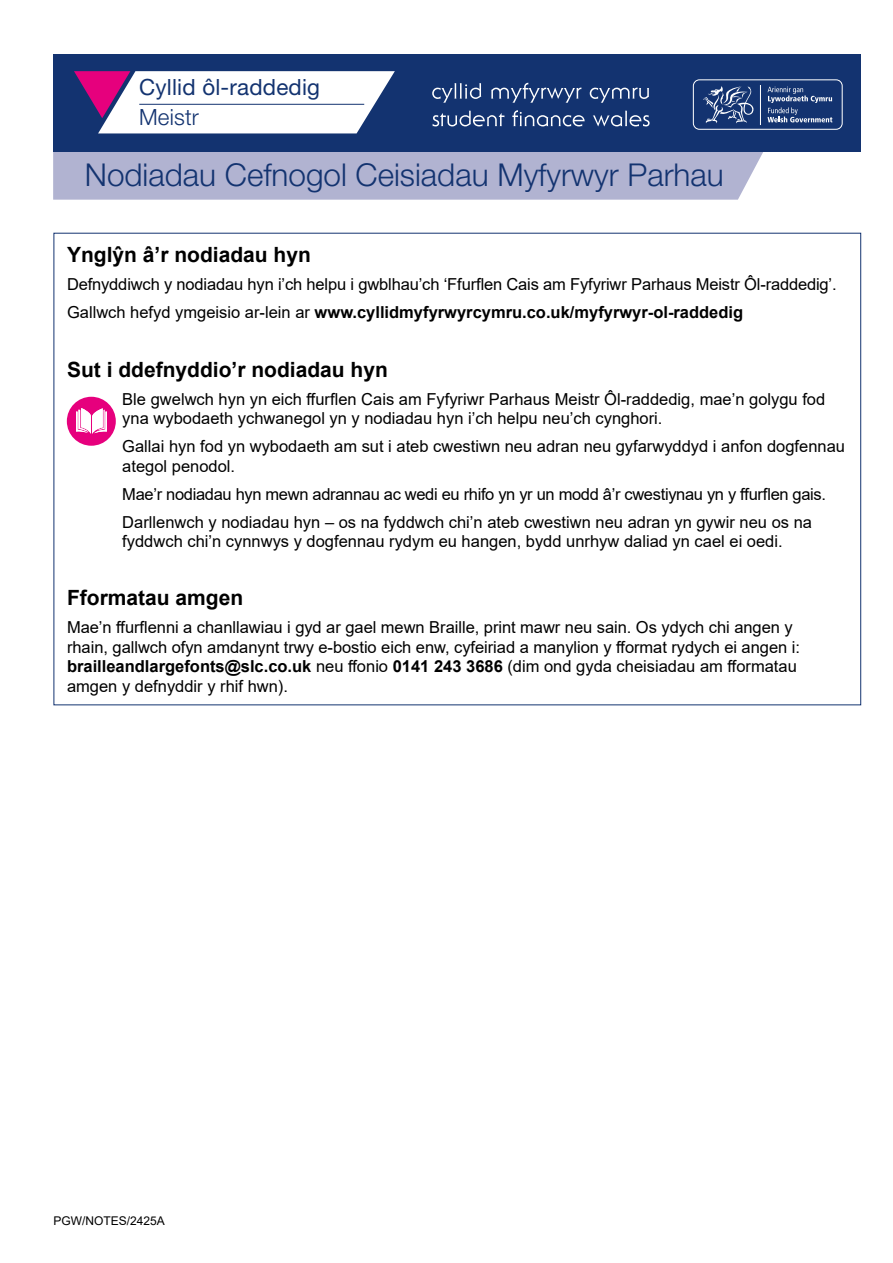
<style>
.page{position:relative;width:893px;height:1263px;background:#fff}
.page>*{position:absolute;margin:0;border:0;box-sizing:border-box;transform-origin:0 0}
.t1{font:300 31.5px "Helvetica Neue LT Std";color:#133370}
.t2{font:22.35px "Helvetica Neue LT Std";letter-spacing:.01em;color:#133370}
.t3{font:300 22.35px "Helvetica Neue LT Std";letter-spacing:.01em;color:#133370}
.t4{font:700 21px "Arial";color:#000}
.t5{font:16.5px/19.5px "Arial";color:#000}
.link{font:700 16.5px "Arial";color:#000}
.t6{font:16.5px "Arial";letter-spacing:-.02em;color:#000}
.t7{font:12px "Arial";color:#000}
.s1{font-weight:400}
</style>
<div class="page">
<div style="left:67px;top:397px;width:49px;height:49px;background:#e6007d;border-radius:50%"></div>
<div style="left:53px;top:152px;width:710px;height:48px;background:#b1b3d1"></div>
<div style="left:53px;top:54px;width:808px;height:98px;background:#133370"></div>
<div style="left:693px;top:79px;width:150px;height:51px;border:1px solid #fff;border-radius:6px"></div>
<hr style="left:760px;top:85px;width:1px;height:40px;background:#fff">
<svg style="left:703px;top:86px;width:50px;height:37px"></svg>
<svg style="left:433px;top:111px;width:71px;height:15px"></svg>
<svg style="left:512px;top:110px;width:73px;height:16px"></svg>
<svg style="left:593px;top:111px;width:57px;height:15px"></svg>
<svg style="left:74px;top:71px;width:321px;height:62px;background:#ded2e3"></svg>
<hr style="left:139px;top:104px;width:225px;height:1px;background:#133370">
<svg style="left:432px;top:83px;width:49px;height:20px"></svg>
<svg style="left:491px;top:83px;width:90px;height:20px"></svg>
<svg style="left:590px;top:87px;width:59px;height:16px"></svg>
<svg style="left:767px;top:87px;width:65px;height:35px"></svg>
<svg style="left:76px;top:408px;width:31px;height:26px"></svg>
<p class="t2" style="left:139px;top:73px;width:183px">Cyllid ôl-raddedig</p>
<p class="t3" style="left:139px;top:103px;width:61px">Meistr</p>
<h1 class="t1" style="left:85px;top:156px;width:640px">Nodiadau Cefnogol Ceisiadau Myfyrwyr Parhau</h1>
<p class="t4" style="left:67px;top:239px;width:245px">Ynglŷn â’r nodiadau hyn</p>
<p class="t5" style="left:67px;top:274px;width:771px">Defnyddiwch y nodiadau hyn i’ch helpu i gwblhau’ch ‘Ffurflen Cais am Fyfyriwr Parhaus Meistr Ôl-raddedig’.</p>
<p class="link" style="left:67px;top:300px;width:678px"><span class="s1">Gallwch hefyd ymgeisio ar-lein ar</span> www.cyllidmyfyrwyrcymru.co.uk/myfyrwyr-ol-raddedig</p>
<p class="t4" style="left:67px;top:355px;width:322px">Sut i ddefnyddio’r nodiadau hyn</p>
<p class="t5" style="left:122px;top:389px;width:704px">Ble gwelwch hyn yn eich ffurflen Cais am Fyfyriwr Parhaus Meistr Ôl-raddedig, mae’n golygu fod yna wybodaeth ychwanegol yn y nodiadau hyn i’ch helpu neu’ch cynghori.</p>
<p class="t5" style="left:122px;top:437px;width:724px">Gallai hyn fod yn wybodaeth am sut i ateb cwestiwn neu adran neu gyfarwyddyd i anfon dogfennau ategol penodol.</p>
<p class="t6" style="left:122px;top:483px;width:705px">Mae’r nodiadau hyn mewn adrannau ac wedi eu rhifo yn yr un modd â’r cwestiynau yn y ffurflen gais.</p>
<p class="t5" style="left:122px;top:512px;width:691px">Darllenwch y nodiadau hyn – os na fyddwch chi’n ateb cwestiwn neu adran yn gywir neu os na fyddwch chi’n cynnwys y dogfennau rydym eu hangen, bydd unrhyw daliad yn cael ei oedi.</p>
<p class="t4" style="left:67px;top:583px;width:178px">Fformatau amgen</p>
<p class="t5" style="left:67px;top:618px;width:734px">Mae’n ffurflenni a chanllawiau i gyd ar gael mewn Braille, print mawr neu sain. Os ydych chi angen y rhain, gallwch ofyn amdanynt trwy e-bostio eich enw, cyfeiriad a manylion y fformat rydych ei angen i:</p>
<p class="link" style="left:67px;top:655px;width:731px">brailleandlargefonts@slc.co.uk <span class="s1">neu ffonio</span> 0141 243 3686 <span class="s1">(dim ond gyda cheisiadau am fformatau</span></p>
<p class="t5" style="left:67px;top:676px;width:223px">amgen y defnyddir y rhif hwn).</p>
<p class="t7" style="left:54px;top:1212px;width:113px">PGW/NOTES/2425A</p>
</div>
